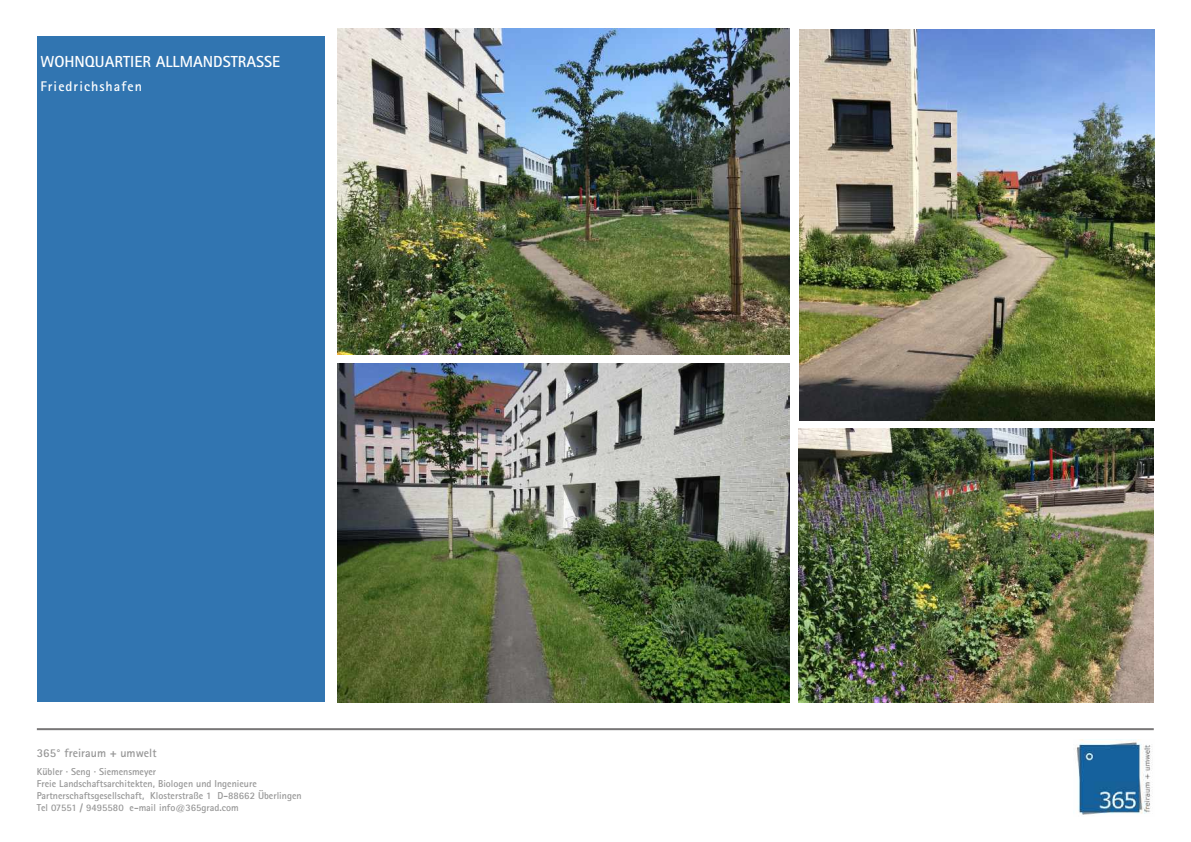
<style>
.page{position:relative;width:1191px;height:842px;background:#fff}
.page>*{position:absolute;margin:0;border:0;box-sizing:border-box;transform-origin:0 0}
.t1{font:700 16px "Agfa Rotis Sans Serif";color:#fff}
.t2{font:700 14px "Agfa Rotis Sans Serif";letter-spacing:.075em;color:#fff}
.t3{font:700 12px "Agfa Rotis Sans Serif";color:#969696}
.t4{font:700 10px/12px "Agfa Rotis Sans Serif";color:#969696}
</style>
<div class="page">
<hr style="left:37px;top:728px;width:1116px;height:2px;background:#787677">
<img style="left:1075px;top:739px;width:78px;height:76px">
<img style="left:337px;top:363px;width:452px;height:339px">
<img style="left:798px;top:429px;width:355px;height:273px">
<img style="left:799px;top:29px;width:355px;height:392px">
<img style="left:337px;top:28px;width:452px;height:326px">
<div style="left:37px;top:37px;width:288px;height:665px;background:#3175b1"></div>
<h1 class="t1" style="left:40px;top:52px;width:241px">WOHNQUARTIER ALLMANDSTRASSE</h1>
<h2 class="t2" style="left:40px;top:78px;width:103px">Friedrichshafen</h2>
<p class="t3" style="left:37px;top:745px;width:121px">365° freiraum + umwelt</p>
<p class="t4" style="left:37px;top:765px;width:266px">Kübler · Seng · Siemensmeyer<br>Freie Landschaftsarchitekten, Biologen und Ingenieure Partnerschaftsgesellschaft, Klosterstraße 1 D-88662 Überlingen Tel 07551 / 9495580 e-mail info@365grad.com</p>
</div>
